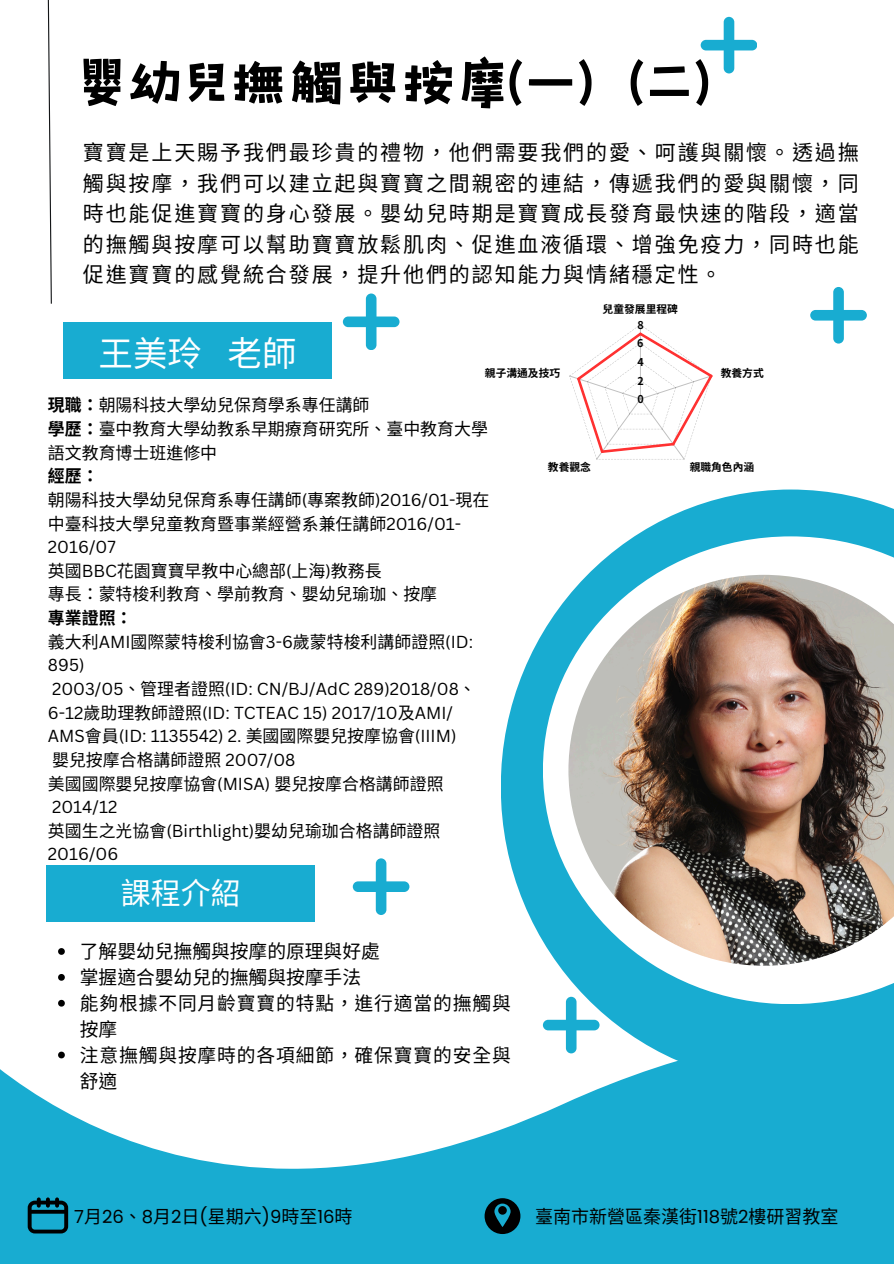
<style>
.page{position:relative;width:894px;height:1264px;background:#fff}
.page>*{position:absolute;margin:0;border:0;box-sizing:border-box;transform-origin:0 0}
.t1{font:60.6px "Canva Funny Black SC";color:#000}
.t2{font:34.5px "Noto Sans CJ Ksc";color:#fff}
.t3{font:30px "Noto Sans CJ Ksc";color:#fff}
.t4{font:21px/30.3px "Noto Sans CJ Ksc";letter-spacing:.09em;color:#000;text-align:justify}
.t5{font:18.75px/25.8px "Noto Sans CJ Ksc";letter-spacing:.045em;color:#000}
.t6{font:18.75px "Noto Sans CJ Ksc";color:#000}
.t7{font:18px "Poppins";color:#000}
.t8{font:18px "Noto Sans CJ Ksc";color:#000}
.t9{font:16.95px/23.7px "Noto Sans CJ Ksc";color:#000}
.t10{font:16.95px "Canva Sans";color:#000}
.t11{font:700 16.95px "Noto Sans CJ Ksc";color:#000}
.t12{font:700 10.8px "Noto Sans TC";color:#000}
.s1{font-weight:700}
.s2{font-family:"Canva Sans"}
.s3{font-family:"Noto Sans CJ Ksc"}
.s4{font-family:"Poppins"}
</style>
<div class="page">
<div style="left:0;top:1188px;width:893px;height:75px;background:#18acd1"></div>
<svg style="left:0;top:1058px;width:893px;height:176px;fill:#18acd1"></svg>
<div style="left:63px;top:322px;width:268px;height:56px;background:#18acd1"></div>
<div style="left:47px;top:865px;width:267px;height:56px;background:#18acd1"></div>
<svg style="left:500px;top:489px;width:393px;height:595px;fill:#18acd1"></svg>
<svg style="left:542px;top:536px;width:351px;height:468px"></svg>
<img style="left:568px;top:575px;width:325px;height:390px">
<svg style="left:352px;top:858px;width:57px;height:56px"></svg>
<svg style="left:810px;top:287px;width:56px;height:56px"></svg>
<svg style="left:700px;top:17px;width:56px;height:56px"></svg>
<svg style="left:47px;top:0;width:5px;height:304px"></svg>
<svg style="left:343px;top:293px;width:56px;height:57px"></svg>
<svg style="left:542px;top:996px;width:57px;height:57px"></svg>
<svg style="left:484px;top:1198px;width:36px;height:35px"></svg>
<svg style="left:28px;top:1197px;width:40px;height:36px"></svg>
<svg style="left:569px;top:324px;width:144px;height:136px"></svg>
<svg style="left:58px;top:948px;width:7px;height:6px"></svg>
<svg style="left:58px;top:974px;width:7px;height:6px"></svg>
<svg style="left:58px;top:999px;width:7px;height:7px"></svg>
<svg style="left:58px;top:1051px;width:7px;height:7px"></svg>
<p class="t1" style="left:79px;top:55px;width:632px">嬰幼兒撫觸與按摩(一) (二)</p>
<p class="t4" style="left:83px;top:136px;width:777px">寶寶是上天賜予我們最珍貴的禮物， 他們需要我們的愛、 呵護與關懷。 透過撫觸與按摩， 我們可以建立起與寶寶之間親密的連結， 傳遞我們的愛與關懷， 同時也能促進寶寶的身心發展。 嬰幼兒時期是寶寶成長發育最快速的階段， 適當的撫觸與按摩可以幫助寶寶放鬆肌肉、 促進血液循環、 增強免疫力， 同時也能促進寶寶的感覺統合發展， 提升他們的認知能力與情緒穩定性。</p>
<p class="t12" style="left:602px;top:301px;width:77px">兒童發展里程碑</p>
<p class="t2" style="left:98px;top:326px;width:199px">王美玲 老師</p>
<p class="t12" style="left:485px;top:364px;width:77px">親子溝通及技巧</p>
<p class="t12" style="left:637px;top:316px;width:8px">8</p>
<p class="t12" style="left:637px;top:334px;width:8px">6</p>
<p class="t12" style="left:637px;top:353px;width:8px">4</p>
<p class="t12" style="left:637px;top:372px;width:8px">2</p>
<p class="t12" style="left:720px;top:364px;width:45px">教養方式</p>
<p class="t9" style="left:48px;top:392px;width:323px"><span class="s1">現職：</span> 朝陽科技大學幼兒保育學系專任講師</p>
<h1 class="t9" style="left:48px;top:416px;width:441px"><span class="s1">學歷：</span> 臺中教育大學幼教系早期療育研究所、 臺中教育大學語文教育博士班進修中</h1>
<h4 class="t11" style="left:48px;top:462px;width:39px">經歷：</h4>
<p class="t9" style="left:48px;top:487px;width:442px">朝陽科技大學幼兒保育系專任講師<span class="s2">(</span>專案教師<span class="s2">)2016/01-</span>現在</p>
<p class="t9" style="left:48px;top:510px;width:415px">中臺科技大學兒童教育暨事業經營系兼任講師<span class="s2">2016/01-<br>2016/07</span></p>
<p class="t9" style="left:48px;top:558px;width:334px">英國<span class="s2">BBC</span>花園寶寶早教中心總部<span class="s2">(</span>上海<span class="s2">)</span>教務長</p>
<h2 class="t9" style="left:48px;top:581px;width:389px">專長： 蒙特梭利教育、 學前教育、 嬰幼兒瑜珈、 按摩</h2>
<p class="t11" style="left:48px;top:604px;width:72px">專業證照：</p>
<p class="t9" style="left:48px;top:628px;width:426px">義大利<span class="s2">AMI</span>國際蒙特梭利協會<span class="s2">3-6</span>歲蒙特梭利講師證照<span class="s2">(ID:<br>895)</span></p>
<p class="t10" style="left:52px;top:677px;width:413px">2003/05<span class="s3">、 管理者證照</span>(ID: CN/BJ/AdC 289)2018/08<span class="s3">、</span></p>
<p class="t10" style="left:48px;top:700px;width:406px">6-12<span class="s3">歲助理教師證照</span>(ID: TCTEAC 15) 2017/10<span class="s3">及</span>AMI/</p>
<p class="t10" style="left:48px;top:724px;width:410px">AMS<span class="s3">會員</span>(ID: 1135542) 2. <span class="s3">美國國際嬰兒按摩協會</span>(IIIM)</p>
<p class="t9" style="left:52px;top:747px;width:245px">嬰兒按摩合格講師證照 <span class="s2">2007/08</span></p>
<p class="t9" style="left:48px;top:770px;width:397px">美國國際嬰兒按摩協會<span class="s2">(MISA)</span> 嬰兒按摩合格講師證照</p>
<p class="t10" style="left:52px;top:795px;width:67px">2014/12</p>
<p class="t9" style="left:48px;top:817px;width:394px">英國生之光協會<span class="s2">(Birthlight)</span>嬰幼兒瑜珈合格講師證照</p>
<p class="t10" style="left:48px;top:842px;width:72px">2016/06</p>
<p class="t3" style="left:121px;top:869px;width:121px">課程介紹</p>
<p class="t6" style="left:80px;top:936px;width:300px">了解嬰幼兒撫觸與按摩的原理與好處</p>
<p class="t6" style="left:80px;top:962px;width:283px">掌握適合嬰幼兒的撫觸與按摩手法</p>
<p class="t5" style="left:80px;top:989px;width:430px">能夠根據不同月齡寶寶的特點， 進行適當的撫觸與按摩</p>
<p class="t5" style="left:80px;top:1040px;width:430px">注意撫觸與按摩時的各項細節， 確保寶寶的安全與舒適</p>
<p class="t12" style="left:637px;top:390px;width:8px">0</p>
<p class="t12" style="left:547px;top:458px;width:45px">教養觀念</p>
<p class="t12" style="left:689px;top:458px;width:66px">親職角色內涵</p>
<p class="t7" style="left:74px;top:1204px;width:277px">7<span class="s3">月</span> 26<span class="s3">、</span> 8<span class="s3">月</span> 2<span class="s3">日</span> (<span class="s3">星期六</span>)9<span class="s3">時至</span>16<span class="s3">時</span></p>
<p class="t8" style="left:535px;top:1202px;width:305px">臺南市新營區秦漢街<span class="s4">118</span>號<span class="s4">2</span>樓研習教室</p>
</div>
